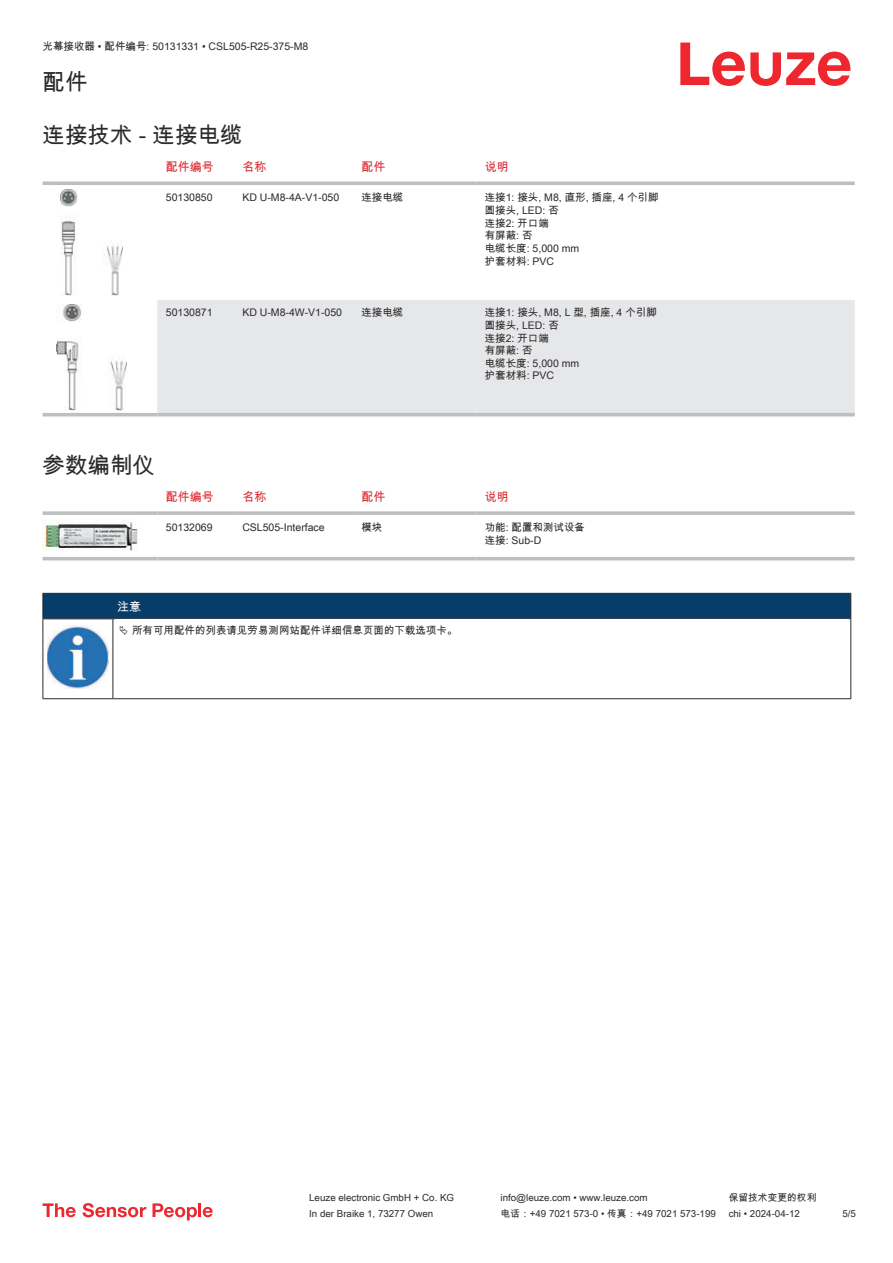
<style>
.page{position:relative;width:893px;height:1263px;background:#fff}
.page>*{position:absolute;margin:0;border:0;box-sizing:border-box;transform-origin:0 0}
.t1{font:22.5px "Arial Unicode MS";color:#2b292a}
.t2{font:12px "Arial Unicode MS";color:#db2a30}
.t3{font:12px "Arial Unicode MS";color:#fff}
.t4{font:10.5px/12.6px "Arial Unicode MS";color:#2b292a}
.t5{font:9.75px "Arial Unicode MS";color:#2b292a}
</style>
<div class="page">
<svg style="left:680px;top:43px;width:170px;height:43px"></svg>
<div style="left:157px;top:300px;width:698px;height:113px;background:#e6e7e9"></div>
<svg style="left:43px;top:181px;width:114px;height:4px"></svg>
<svg style="left:157px;top:181px;width:77px;height:4px"></svg>
<svg style="left:234px;top:181px;width:119px;height:4px"></svg>
<svg style="left:353px;top:181px;width:123px;height:4px"></svg>
<svg style="left:476px;top:181px;width:379px;height:4px;background:#c4c6c8"></svg>
<hr style="left:43px;top:413px;width:114px;height:3px;background:#bdbfc1">
<hr style="left:157px;top:413px;width:77px;height:3px;background:#bdbfc1">
<hr style="left:234px;top:413px;width:119px;height:3px;background:#bdbfc1">
<hr style="left:353px;top:413px;width:123px;height:3px;background:#bdbfc1">
<hr style="left:476px;top:413px;width:379px;height:3px;background:#bdbfc1">
<img style="left:60px;top:189px;width:63px;height:107px">
<img style="left:56px;top:304px;width:70px;height:106px">
<svg style="left:43px;top:560px;width:812px;height:1px"></svg>
<svg style="left:43px;top:511px;width:114px;height:4px"></svg>
<svg style="left:157px;top:511px;width:77px;height:4px"></svg>
<svg style="left:234px;top:511px;width:119px;height:4px"></svg>
<svg style="left:353px;top:511px;width:123px;height:4px"></svg>
<svg style="left:476px;top:511px;width:379px;height:4px;background:#c3c5c7"></svg>
<hr style="left:43px;top:557px;width:114px;height:3px;background:#bdbfc1">
<hr style="left:157px;top:557px;width:77px;height:3px;background:#bdbfc1">
<hr style="left:234px;top:557px;width:119px;height:3px;background:#bdbfc1">
<hr style="left:353px;top:557px;width:123px;height:3px;background:#bdbfc1">
<hr style="left:476px;top:557px;width:379px;height:3px;background:#bdbfc1">
<img style="left:43px;top:519px;width:95px;height:32px">
<div style="left:43px;top:593px;width:808px;height:26px;background:#063d69"></div>
<hr style="left:113px;top:618px;width:738px;height:1px;background:#2b292a">
<hr style="left:43px;top:619px;width:1px;height:75px;background:#2b292a">
<hr style="left:113px;top:619px;width:1px;height:75px;background:#2b292a">
<hr style="left:850px;top:619px;width:1px;height:75px;background:#2b292a">
<hr style="left:43px;top:698px;width:70px;height:1px;background:#2b292a">
<hr style="left:113px;top:698px;width:738px;height:1px;background:#2b292a">
<img style="left:47px;top:625px;width:61px;height:63px">
<svg style="left:43px;top:1203px;width:33px;height:14px"></svg>
<svg style="left:83px;top:1203px;width:63px;height:14px"></svg>
<svg style="left:153px;top:1203px;width:44px;height:17px"></svg>
<hr style="left:198px;top:1203px;width:3px;height:14px;background:#ed272d">
<svg style="left:203px;top:1207px;width:10px;height:10px"></svg>
<p class="t4" style="left:43px;top:40px;width:267px">光幕接收器 • 配件编号: 50131331 • CSL505-R25-375-M8</p>
<h1 class="t1" style="left:43px;top:66px;width:46px">配件</h1>
<h1 class="t1" style="left:43px;top:119px;width:202px">连接技术 - 连接电缆</h1>
<p class="t2" style="left:166px;top:158px;width:49px">配件编号</p>
<p class="t2" style="left:242px;top:158px;width:25px">名称</p>
<p class="t2" style="left:361px;top:158px;width:25px">配件</p>
<p class="t2" style="left:485px;top:158px;width:25px">说明</p>
<p class="t4" style="left:166px;top:191px;width:48px">50130850</p>
<p class="t4" style="left:242px;top:191px;width:98px">KD U-M8-4A-V1-050</p>
<p class="t4" style="left:361px;top:191px;width:43px">连接电缆</p>
<p class="t4" style="left:485px;top:191px;width:175px">连接1: 接头, M8, 直形, 插座, 4 个引脚圆接头, LED: 否<br>连接2: 开口端<br>有屏蔽: 否<br>电缆长度: 5,000 mm<br>护套材料: PVC</p>
<p class="t4" style="left:166px;top:306px;width:48px">50130871</p>
<p class="t4" style="left:242px;top:306px;width:101px">KD U-M8-4W-V1-050</p>
<p class="t4" style="left:361px;top:306px;width:43px">连接电缆</p>
<p class="t4" style="left:485px;top:306px;width:174px">连接1: 接头, M8, L 型, 插座, 4 个引脚圆接头, LED: 否<br>连接2: 开口端<br>有屏蔽: 否<br>电缆长度: 5,000 mm<br>护套材料: PVC</p>
<h1 class="t1" style="left:43px;top:449px;width:114px">参数编制仪</h1>
<p class="t2" style="left:166px;top:488px;width:49px">配件编号</p>
<p class="t2" style="left:242px;top:488px;width:25px">名称</p>
<p class="t2" style="left:361px;top:488px;width:25px">配件</p>
<p class="t2" style="left:485px;top:488px;width:25px">说明</p>
<p class="t4" style="left:166px;top:521px;width:48px">50132069</p>
<p class="t4" style="left:242px;top:521px;width:84px">CSL505-Interface</p>
<p class="t4" style="left:361px;top:521px;width:22px">模块</p>
<p class="t4" style="left:485px;top:521px;width:102px">功能: 配置和测试设备连接: Sub-D</p>
<p class="t3" style="left:117px;top:598px;width:25px">注意</p>
<p class="t4" style="left:132px;top:623px;width:327px">所有可用配件的列表请见劳易测网站配件详细信息页面的下载选项卡。</p>
<p class="t5" style="left:309px;top:1191px;width:146px">Leuze electronic GmbH + Co. KG</p>
<p class="t5" style="left:501px;top:1191px;width:149px">info@leuze.com • www.leuze.com</p>
<p class="t5" style="left:729px;top:1191px;width:89px">保留技术变更的权利</p>
<p class="t5" style="left:309px;top:1206px;width:126px">In der Braike 1, 73277 Owen</p>
<p class="t5" style="left:501px;top:1206px;width:217px">电话：+49 7021 573-0 • 传真：+49 7021 573-199</p>
<p class="t5" style="left:729px;top:1206px;width:73px">chi • 2024-04-12</p>
<p class="t5" style="left:842px;top:1206px;width:15px">5/5</p>
</div>
